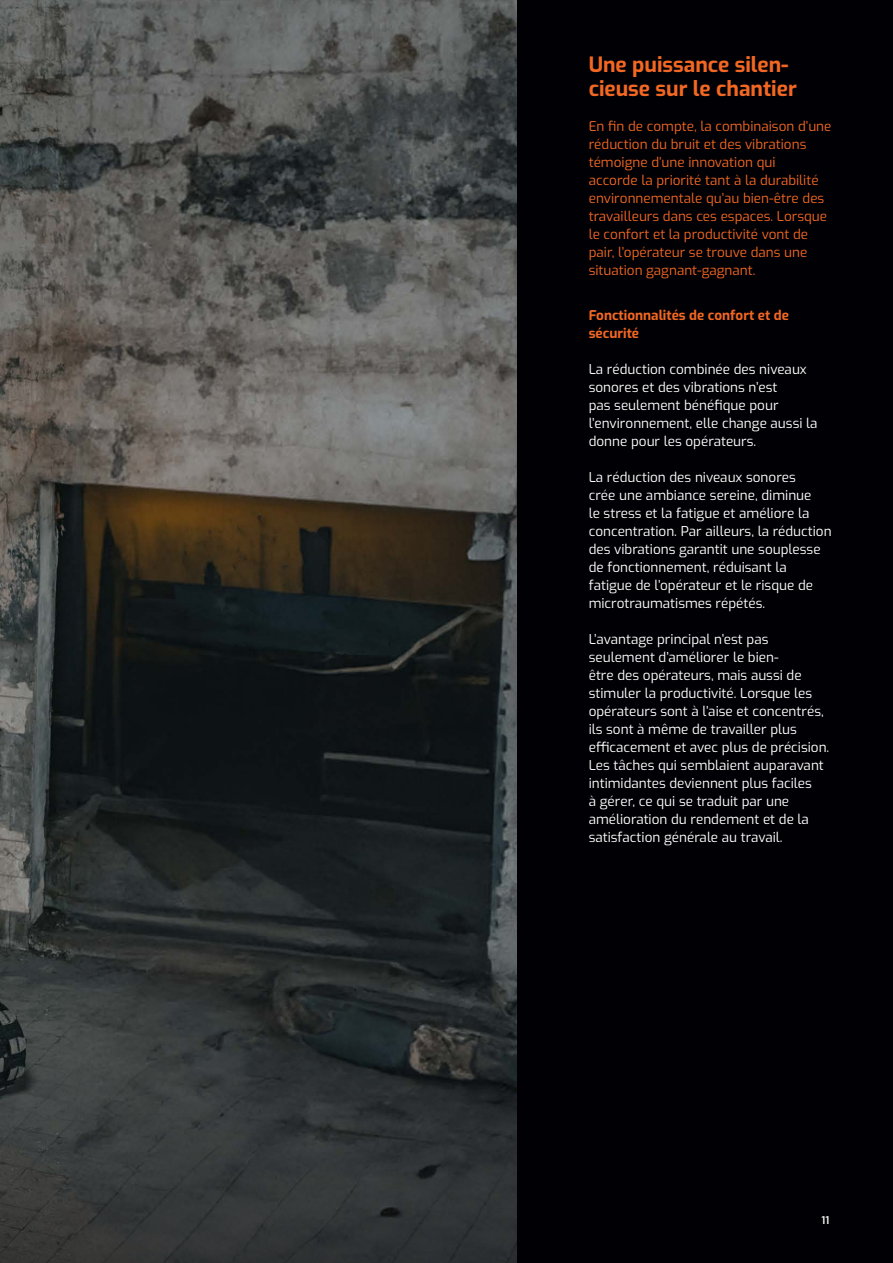
<style>
.page{position:relative;width:893px;height:1263px;background:#000005}
.page>*{position:absolute;margin:0;border:0;box-sizing:border-box;transform-origin:0 0}
.t1{font:700 21px/24px "Exo";color:#f26722}
.t2{font:13.5px/18px "Exo";color:#fff}
.t3{font:13.5px/18px "Exo";color:#f26722}
.t4{font:700 13.5px/18px "Exo";color:#f26722}
.t5{font:600 10.5px "Exo";color:#fff}
</style>
<div class="page">
<img style="left:0;top:0;width:517px;height:994px">
<svg style="left:0;top:994px;width:517px;height:269px;background:#323536"></svg>
<h1 class="t1" style="left:589px;top:51px;width:210px">Une puissance silen&shy;cieuse sur le chantier</h1>
<p class="t3" style="left:589px;top:116px;width:244px">En fin de compte, la combinaison d’une réduction du bruit et des vibrations témoigne d’une innovation qui<br>accorde la priorité tant à la durabilité environnementale qu’au bien-être des travailleurs dans ces espaces. Lorsque le confort et la productivité vont de pair, l’opérateur se trouve dans une situation gagnant-gagnant.</p>
<p class="t4" style="left:589px;top:305px;width:202px">Fonctionnalités de confort et de sécurité</p>
<p class="t2" style="left:589px;top:359px;width:230px">La réduction combinée des niveaux sonores et des vibrations n’est<br>pas seulement bénéfique pour l’environnement, elle change aussi la donne pour les opérateurs.</p>
<p class="t2" style="left:589px;top:467px;width:244px">La réduction des niveaux sonores<br>crée une ambiance sereine, diminue<br>le stress et la fatigue et améliore la concentration. Par ailleurs, la réduction des vibrations garantit une souplesse de fonctionnement, réduisant la fatigue de l’opérateur et le risque de microtraumatismes répétés.</p>
<p class="t2" style="left:589px;top:629px;width:242px">L’avantage principal n’est pas seulement d’améliorer le bien-<br>être des opérateurs, mais aussi de stimuler la productivité. Lorsque les opérateurs sont à l’aise et concentrés, ils sont à même de travailler plus efficacement et avec plus de précision.<br>Les tâches qui semblaient auparavant intimidantes deviennent plus faciles<br>à gérer, ce qui se traduit par une amélioration du rendement et de la satisfaction générale au travail.</p>
<p class="t5" style="left:821px;top:1213px;width:9px">11</p>
</div>
